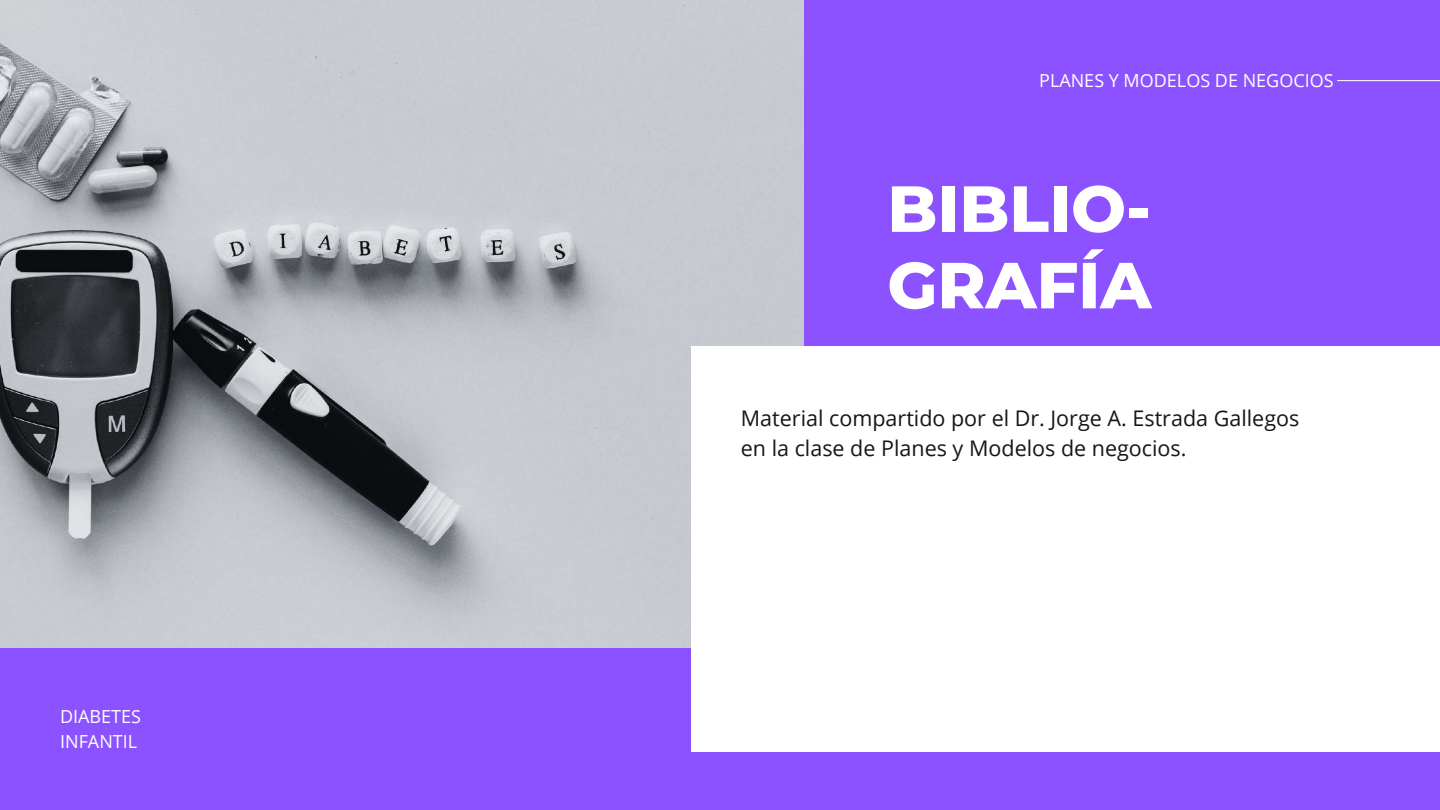
<style>
.page{position:relative;width:1440px;height:810px;background:#8c52ff}
.page>*{position:absolute;margin:0;border:0;box-sizing:border-box;transform-origin:0 0}
.t1{font:800 65px/76.5px "Montserrat";color:#fff}
.t2{font:21.5px/30.1px "Open Sans";color:#171616}
.t3{font:18px/24.8px "Open Sans";color:#fff}
</style>
<div class="page">
<img style="left:0;top:0;width:803px;height:648px">
<div style="left:691px;top:347px;width:749px;height:405px;background:#fff"></div>
<hr style="left:1337px;top:80px;width:103px;height:1px;background:#fff">
<p class="t3" style="left:60px;top:704px;width:82px">DIABETES<br>INFANTIL</p>
<p class="t3" style="left:1039px;top:68px;width:296px">PLANES Y MODELOS DE NEGOCIOS</p>
<h1 class="t1" style="left:887px;top:170px;width:266px">BIBLIO-<br>GRAFÍA</h1>
<p class="t2" style="left:741px;top:402px;width:560px">Material compartido por el Dr. Jorge A. Estrada Gallegos en la clase de Planes y Modelos de negocios.</p>
</div>
